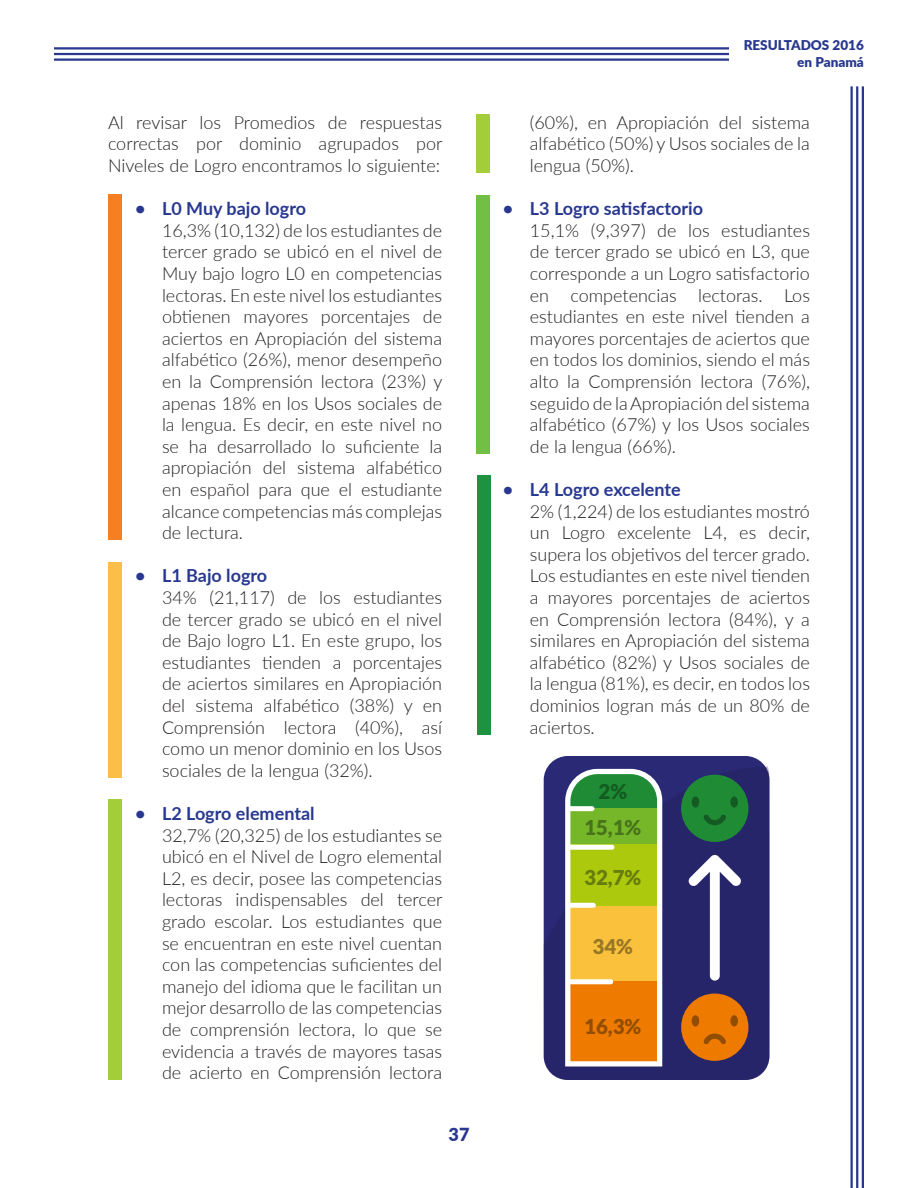
<style>
.page{position:relative;width:918px;height:1188px;background:#fff}
.page>*{position:absolute;margin:0;border:0;box-sizing:border-box;transform-origin:0 0}
.t1{font:900 20.4px "Lato";color:#914d00}
.t2{font:900 20.4px "Lato";color:#677c0f}
.t3{font:900 20.4px "Lato";color:#48731b}
.t4{font:900 20.4px "Lato";color:#977726}
.t5{font:900 20.4px "Lato";color:#135b22}
.t6{font:300 18px/21.6px "Lato";color:#231f20;text-align:justify}
.t7{font:700 18px "Lato";color:#283890}
.t8{font:900 18px "Lato";color:#283890}
.t9{font:900 13.5px/16.2px "Lato";color:#283890;text-align:right}
</style>
<div class="page">
<hr style="left:54px;top:47px;width:675px;height:3px;background:#283890">
<hr style="left:54px;top:53px;width:675px;height:2px;background:#283890">
<hr style="left:54px;top:58px;width:675px;height:3px;background:#283890">
<hr style="left:862px;top:86px;width:2px;height:1102px;background:#283890">
<hr style="left:856px;top:86px;width:2px;height:1102px;background:#283890">
<hr style="left:851px;top:86px;width:2px;height:1102px;background:#283890">
<div style="left:108px;top:799px;width:14px;height:281px;background:#a3cd39"></div>
<div style="left:108px;top:194px;width:14px;height:346px;background:#f57f21"></div>
<div style="left:108px;top:562px;width:14px;height:216px;background:#fbbe48"></div>
<div style="left:476px;top:195px;width:14px;height:259px;background:#71bf44"></div>
<div style="left:477px;top:475px;width:14px;height:259px;background:#1f9242"></div>
<div style="left:544px;top:756px;width:226px;height:324px;background:#292976;border-radius:24px"></div>
<svg style="left:544px;top:766px;width:225px;height:314px;fill:#272569"></svg>
<svg style="left:688px;top:854px;width:53px;height:127px"></svg>
<svg style="left:563px;top:766px;width:102px;height:303px;background:#bbaa45"></svg>
<div style="left:681px;top:775px;width:67px;height:67px;background:#1f8c35;border-radius:50%"></div>
<svg style="left:703px;top:814px;width:23px;height:11px"></svg>
<div style="left:692px;top:796px;width:7px;height:12px;background:#135b22;border-radius:50%"></div>
<div style="left:730px;top:796px;width:8px;height:12px;background:#135b22;border-radius:50%"></div>
<div style="left:681px;top:994px;width:67px;height:67px;background:#ee7a00;border-radius:50%"></div>
<svg style="left:703px;top:1034px;width:23px;height:11px"></svg>
<div style="left:692px;top:1015px;width:7px;height:12px;background:#914d00;border-radius:50%"></div>
<div style="left:730px;top:1015px;width:8px;height:12px;background:#914d00;border-radius:50%"></div>
<div style="left:476px;top:114px;width:14px;height:59px;background:#a3cd39"></div>
<p class="t6" style="left:108px;top:111px;width:336px">Al revisar los Promedios de respuestas correctas por dominio agrupados por Niveles de Logro encontramos lo siguiente:</p>
<p class="t7" style="left:135px;top:195px;width:173px">• L0 Muy bajo logro</p>
<p class="t6" style="left:162px;top:219px;width:282px">16,3% (10,132) de los estudiantes de tercer grado se ubicó en el nivel de Muy bajo logro L0 en competencias lectoras. En este nivel los estudiantes obtienen mayores porcentajes de aciertos en Apropiación del sistema alfabético (26%), menor desempeño en la Comprensión lectora (23%) y apenas 18% en los Usos sociales de la lengua. Es decir, en este nivel no se ha desarrollado lo suficiente la apropiación del sistema alfabético en español para que el estudiante alcance competencias más complejas de lectura.</p>
<p class="t7" style="left:135px;top:563px;width:134px">• L1 Bajo logro</p>
<p class="t6" style="left:162px;top:586px;width:282px">34% (21,117) de los estudiantes de tercer grado se ubicó en el nivel de Bajo logro L1. En este grupo, los estudiantes tienden a porcentajes de aciertos similares en Apropiación del sistema alfabético (38%) y en Comprensión lectora (40%), así como un menor dominio en los Usos sociales de la lengua (32%).</p>
<p class="t7" style="left:135px;top:800px;width:181px">• L2 Logro elemental</p>
<p class="t6" style="left:162px;top:824px;width:282px">32,7% (20,325) de los estudiantes se ubicó en el Nivel de Logro elemental L2, es decir, posee las competencias lectoras indispensables del tercer grado escolar. Los estudiantes que se encuentran en este nivel cuentan con las competencias suficientes del manejo del idioma que le facilitan un mejor desarrollo de las competencias de comprensión lectora, lo que se evidencia a través de mayores tasas de acierto en Comprensión lectora</p>
<p class="t8" style="left:449px;top:1121px;width:22px">37</p>
<p class="t9" style="left:744px;top:37px;width:122px">RESULTADOS 2016 en Panamá</p>
<p class="t6" style="left:530px;top:111px;width:282px">(60%), en Apropiación del sistema alfabético (50%) y Usos sociales de la lengua (50%).</p>
<p class="t7" style="left:503px;top:195px;width:202px">• L3 Logro satisfactorio</p>
<p class="t6" style="left:530px;top:219px;width:282px">15,1% (9,397) de los estudiantes de tercer grado se ubicó en L3, que corresponde a un Logro satisfactorio en competencias lectoras. Los estudiantes en este nivel tienden a mayores porcentajes de aciertos que en todos los dominios, siendo el más alto la Comprensión lectora (76%), seguido de la Apropiación del sistema alfabético (67%) y los Usos sociales de la lengua (66%).</p>
<p class="t7" style="left:503px;top:476px;width:179px">• L4 Logro excelente</p>
<p class="t6" style="left:530px;top:500px;width:282px">2% (1,224) de los estudiantes mostró un Logro excelente L4, es decir, supera los objetivos del tercer grado.<br>Los estudiantes en este nivel tienden a mayores porcentajes de aciertos en Comprensión lectora (84%), y a similares en Apropiación del sistema alfabético (82%) y Usos sociales de la lengua (81%), es decir, en todos los dominios logran más de un 80% de aciertos.</p>
<p class="t5" style="left:599px;top:779px;width:30px">2%</p>
<p class="t3" style="left:584px;top:816px;width:58px">15,1%</p>
<p class="t2" style="left:584px;top:866px;width:58px">32,7%</p>
<p class="t4" style="left:593px;top:935px;width:42px">34%</p>
<p class="t1" style="left:584px;top:1014px;width:58px">16,3%</p>
</div>
